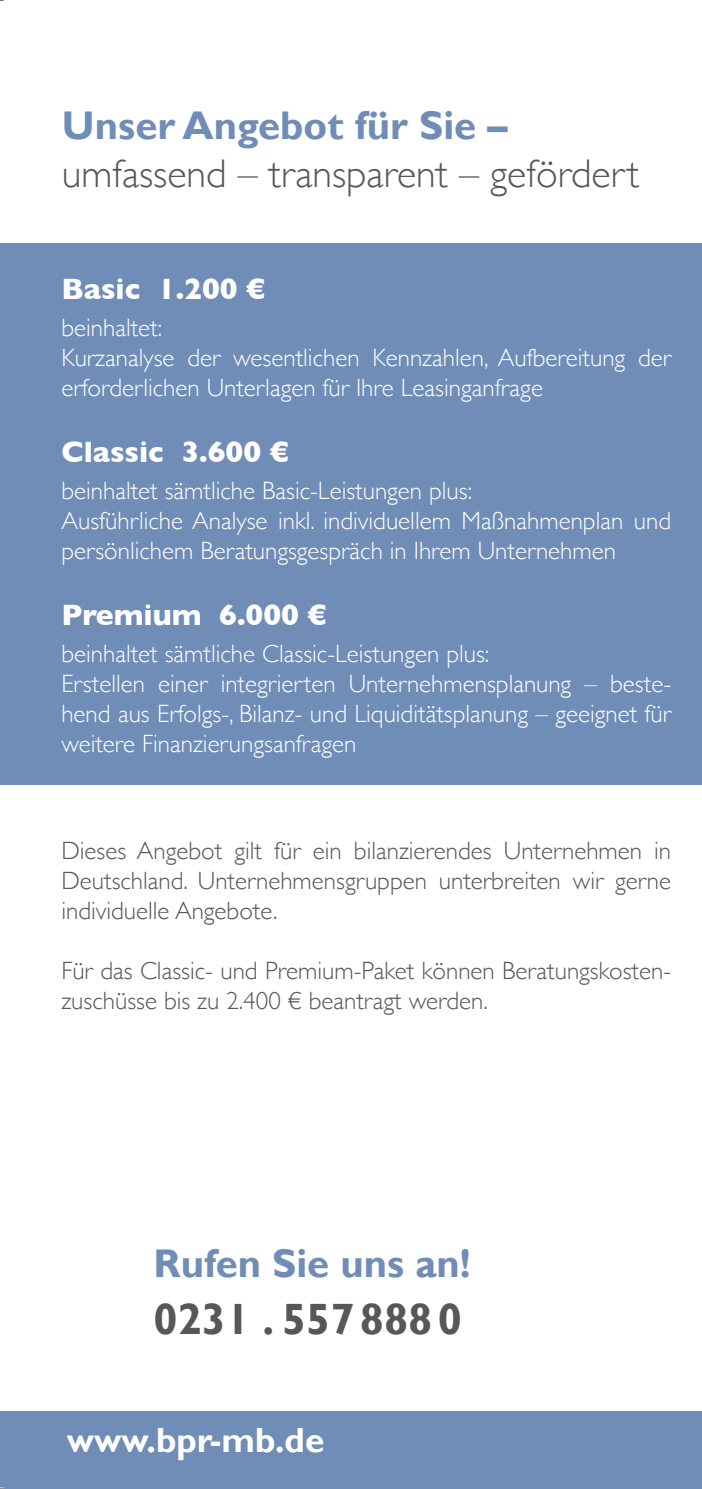
<style>
.page{position:relative;width:702px;height:1489px;background:#fff}
.page>*{position:absolute;margin:0;border:0;box-sizing:border-box;transform-origin:0 0}
.t1{font:700 43.75px "Gill Sans";color:#575756}
.t2{font:700 40px "Gill Sans";color:#708db7}
.t3{font:300 40px "Gill Sans";color:#575756}
.t4{font:700 35px "Gill Sans";color:#fff}
.t5{font:700 30px "Gill Sans";color:#fff}
.t6{font:300 25px/30px "Gill Sans";color:#fff}
.t7{font:300 25px/30px "Gill Sans";color:#575756;text-align:justify}
</style>
<div class="page">
<div style="left:0;top:243px;width:702px;height:541px;background:#708db7"></div>
<div style="left:0;top:1410px;width:702px;height:78px;background:#708db7"></div>
<h2 class="t2" style="left:62px;top:101px;width:447px">Unser Angebot für Sie –</h2>
<h2 class="t3" style="left:62px;top:142px;width:578px">umfassend – transparent – gefördert</h2>
<p class="t5" style="left:61px;top:264px;width:205px">Basic 1.200 €</p>
<p class="t6" style="left:61px;top:311px;width:611px">beinhaltet:<br>Kurzanalyse der wesentlichen Kennzahlen, Aufbereitung der erforderlichen Unterlagen für Ihre Leasinganfrage</p>
<p class="t5" style="left:61px;top:427px;width:229px">Classic 3.600 €</p>
<p class="t6" style="left:61px;top:474px;width:611px">beinhaltet sämtliche Basic-Leistungen plus:<br>Ausführliche Analyse inkl. individuellem Maßnahmenplan und persönlichem Beratungsgespräch in Ihrem Unternehmen</p>
<p class="t5" style="left:61px;top:591px;width:267px">Premium 6.000 €</p>
<p class="t6" style="left:61px;top:637px;width:611px">beinhaltet sämtliche Classic-Leistungen plus:<br>Erstellen einer integrierten Unternehmensplanung – beste&shy;hend aus Erfolgs-, Bilanz- und Liquiditätsplanung – geeignet für weitere Finanzierungsanfragen</p>
<p class="t7" style="left:61px;top:834px;width:611px">Dieses Angebot gilt für ein bilanzierendes Unternehmen in Deutschland. Unternehmensgruppen unterbreiten wir gerne individuelle Angebote.</p>
<p class="t7" style="left:61px;top:954px;width:611px">Für das Classic- und Premium-Paket können Beratungskosten&shy;zuschüsse bis zu 2.400 € beantragt werden.</p>
<h2 class="t2" style="left:153px;top:1238px;width:319px">Rufen Sie uns an!</h2>
<h1 class="t1" style="left:153px;top:1292px;width:310px">0231 . 5578880</h1>
<h3 class="t4" style="left:67px;top:1418px;width:259px">www.bpr-mb.de</h3>
</div>
